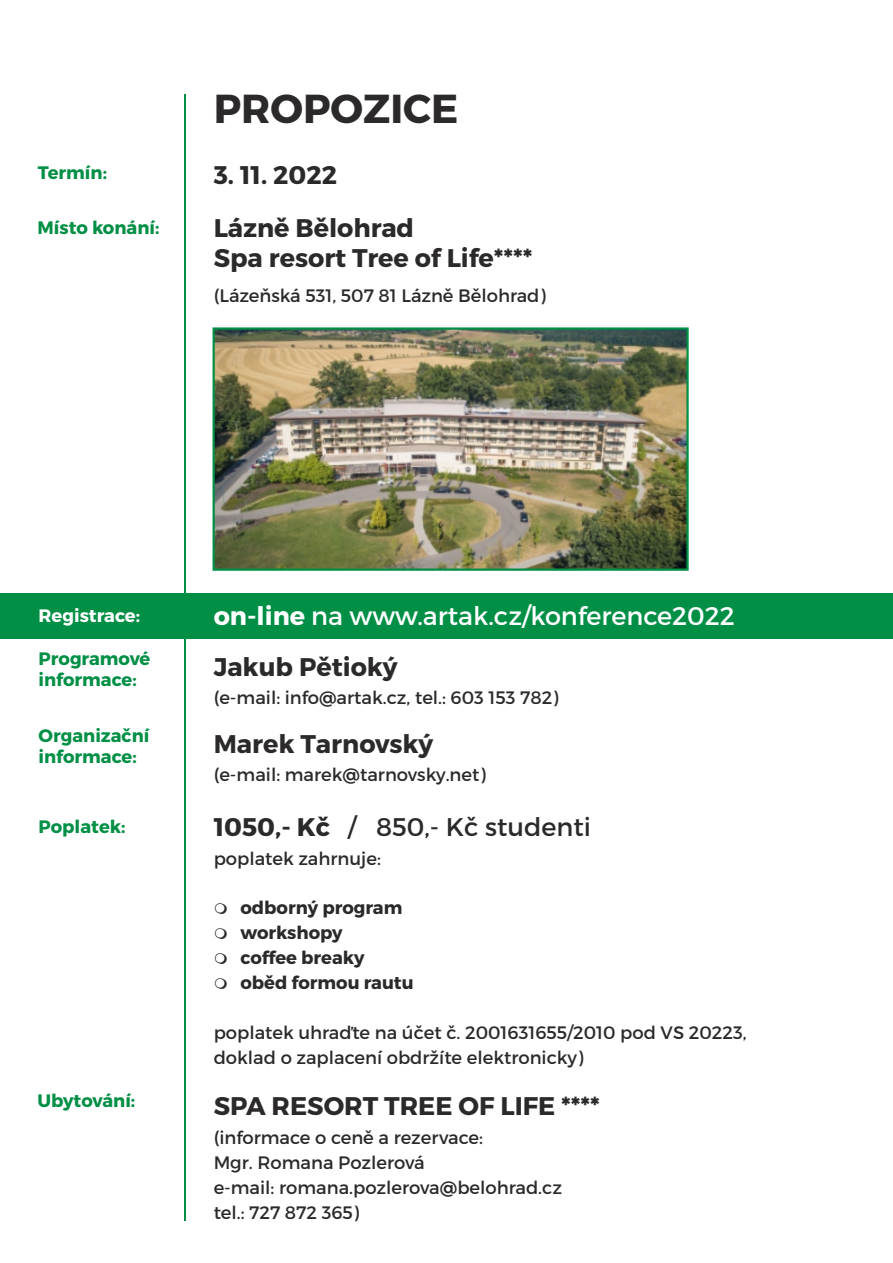
<style>
.page{position:relative;width:893px;height:1263px;background:#fff}
.page>*{position:absolute;margin:0;border:0;box-sizing:border-box;transform-origin:0 0}
.t1{font:700 40.5px "Montserrat";color:#2b2929}
.t2{font:700 25.5px/29.5px "Montserrat";color:#2b2929}
.t3{font:25.5px "Montserrat";color:#fff}
.t4{font:25.5px "Montserrat";color:#2b2929}
.t5{font:18px/24.9px "Montserrat";color:#2b2929}
.t6{font:700 18px/20.9px "Montserrat";color:#008f45}
.t7{font:700 18px/24.9px "Montserrat";color:#2b2929}
.t8{font:700 18px "Montserrat";color:#fff}
.s1{font-weight:700}
</style>
<div class="page">
<div style="left:0;top:594px;width:893px;height:45px;background:#008f45"></div>
<img style="left:216px;top:330px;width:470px;height:238px">
<div style="left:213px;top:327px;width:476px;height:244px;border:2px solid #008f45"></div>
<hr style="left:184px;top:94px;width:2px;height:1127px;background:#008f45">
<p class="t6" style="left:38px;top:162px;width:71px">Termín:</p>
<p class="t6" style="left:38px;top:217px;width:123px">Místo konání:</p>
<h1 class="t1" style="left:214px;top:83px;width:246px">PROPOZICE</h1>
<h2 class="t2" style="left:214px;top:160px;width:125px">3. 11. 2022</h2>
<h2 class="t2" style="left:214px;top:213px;width:320px">Lázně Bělohrad<br>Spa resort Tree of Life****</h2>
<p class="t5" style="left:214px;top:284px;width:334px">(Lázeňská 531, 507 81 Lázně Bělohrad)</p>
<p class="t8" style="left:39px;top:604px;width:103px">Registrace:</p>
<h2 class="t3" style="left:214px;top:601px;width:523px"><span class="s1">on-line</span> na www.artak.cz/konference2022</h2>
<p class="t6" style="left:39px;top:648px;width:113px">Programové informace:</p>
<h2 class="t2" style="left:214px;top:652px;width:186px">Jakub Pětioký</h2>
<p class="t5" style="left:214px;top:685px;width:346px">(e-mail: info@artak.cz, tel.: 603 153 782)</p>
<p class="t6" style="left:39px;top:725px;width:112px">Organizační informace:</p>
<h2 class="t2" style="left:214px;top:729px;width:221px">Marek Tarnovský</h2>
<p class="t5" style="left:214px;top:762px;width:273px">(e-mail: marek@tarnovsky.net)</p>
<p class="t6" style="left:39px;top:816px;width:88px">Poplatek:</p>
<h2 class="t4" style="left:214px;top:811px;width:379px"><span class="s1">1050,- Kč</span> / 850,- Kč studenti</h2>
<p class="t5" style="left:214px;top:846px;width:169px">poplatek zahrnuje:</p>
<p class="t7" style="left:240px;top:895px;width:175px">odborný program workshopy<br>coffee breaky oběd formou rautu</p>
<p class="t5" style="left:214px;top:1020px;width:534px">poplatek uhraďte na účet č. 2001631655/2010 pod VS 20223, doklad o zaplacení obdržíte elektronicky)</p>
<p class="t6" style="left:37px;top:1090px;width:99px">Ubytování:</p>
<h2 class="t2" style="left:214px;top:1091px;width:388px">SPA RESORT TREE OF LIFE ****</h2>
<p class="t5" style="left:214px;top:1125px;width:350px">(informace o ceně a rezervace:<br>Mgr. Romana Pozlerová<br>e-mail: romana.pozlerova@belohrad.cz tel.: 727 872 365)</p>
</div>
